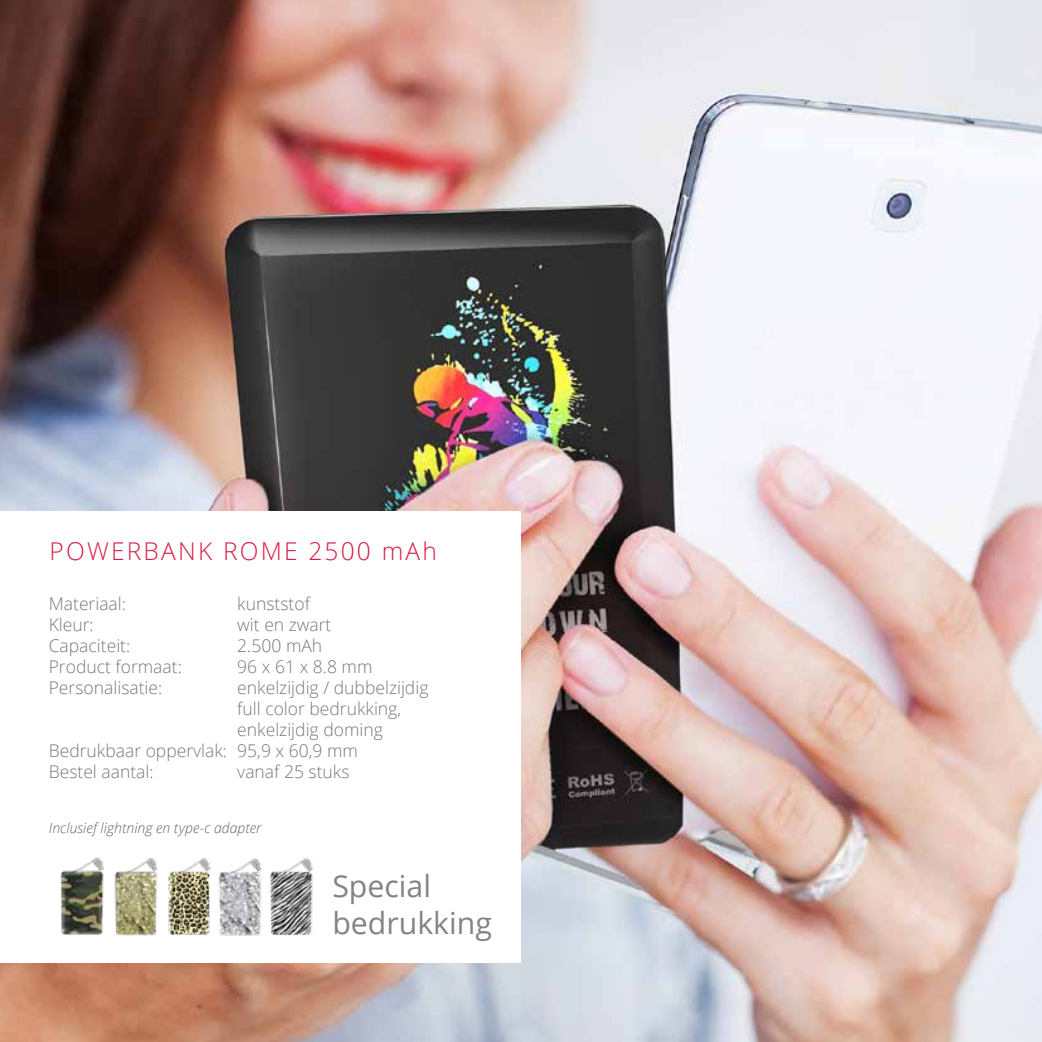
<style>
.page{position:relative;width:1042px;height:1042px;background:#fff}
.page>*{position:absolute;margin:0;border:0;box-sizing:border-box;transform-origin:0 0}
.t1{font:30.28px/36.4px "Open Sans";color:#818387}
.t2{font:300 24.5px "Open Sans";letter-spacing:.09em;color:#d81c48}
.t3{font:300 17.5px "Open Sans";color:#77787b}
.t4{font:italic 300 14px "Open Sans";letter-spacing:.005em;color:#636466}
</style>
<div class="page">
<img style="left:0;top:0;width:1042px;height:1042px">
<div style="left:0;top:511px;width:521px;height:451px;background:#fff"></div>
<img style="left:60px;top:857px;width:44px;height:78px">
<img style="left:114px;top:858px;width:43px;height:78px">
<img style="left:157px;top:858px;width:52px;height:77px">
<img style="left:209px;top:858px;width:53px;height:78px">
<img style="left:270px;top:858px;width:44px;height:77px">
<h2 class="t2" style="left:50px;top:534px;width:389px">POWERBANK ROME 2500 mAh</h2>
<p class="t3" style="left:49px;top:591px;width:79px">Materiaal:</p>
<p class="t3" style="left:237px;top:591px;width:74px">kunststof</p>
<p class="t3" style="left:49px;top:612px;width:47px">Kleur:</p>
<p class="t3" style="left:237px;top:612px;width:96px">wit en zwart</p>
<p class="t3" style="left:49px;top:633px;width:83px">Capaciteit:</p>
<p class="t3" style="left:237px;top:633px;width:86px">2.500 mAh</p>
<p class="t3" style="left:49px;top:654px;width:135px">Product formaat:</p>
<p class="t3" style="left:237px;top:654px;width:137px">96 x 61 x 8.8 mm</p>
<p class="t3" style="left:49px;top:675px;width:115px">Personalisatie:</p>
<p class="t3" style="left:237px;top:675px;width:193px">enkelzijdig / dubbelzijdig</p>
<p class="t3" style="left:237px;top:696px;width:165px">full color bedrukking,</p>
<p class="t3" style="left:237px;top:717px;width:147px">enkelzijdig doming</p>
<p class="t3" style="left:49px;top:738px;width:311px">Bedrukbaar oppervlak: 95,9 x 60,9 mm</p>
<p class="t3" style="left:49px;top:759px;width:106px">Bestel aantal:</p>
<p class="t3" style="left:237px;top:759px;width:114px">vanaf 25 stuks</p>
<p class="t4" style="left:49px;top:818px;width:214px">Inclusief lightning en type-c adapter</p>
<h1 class="t1" style="left:332px;top:867px;width:161px">Special bedrukking</h1>
</div>
